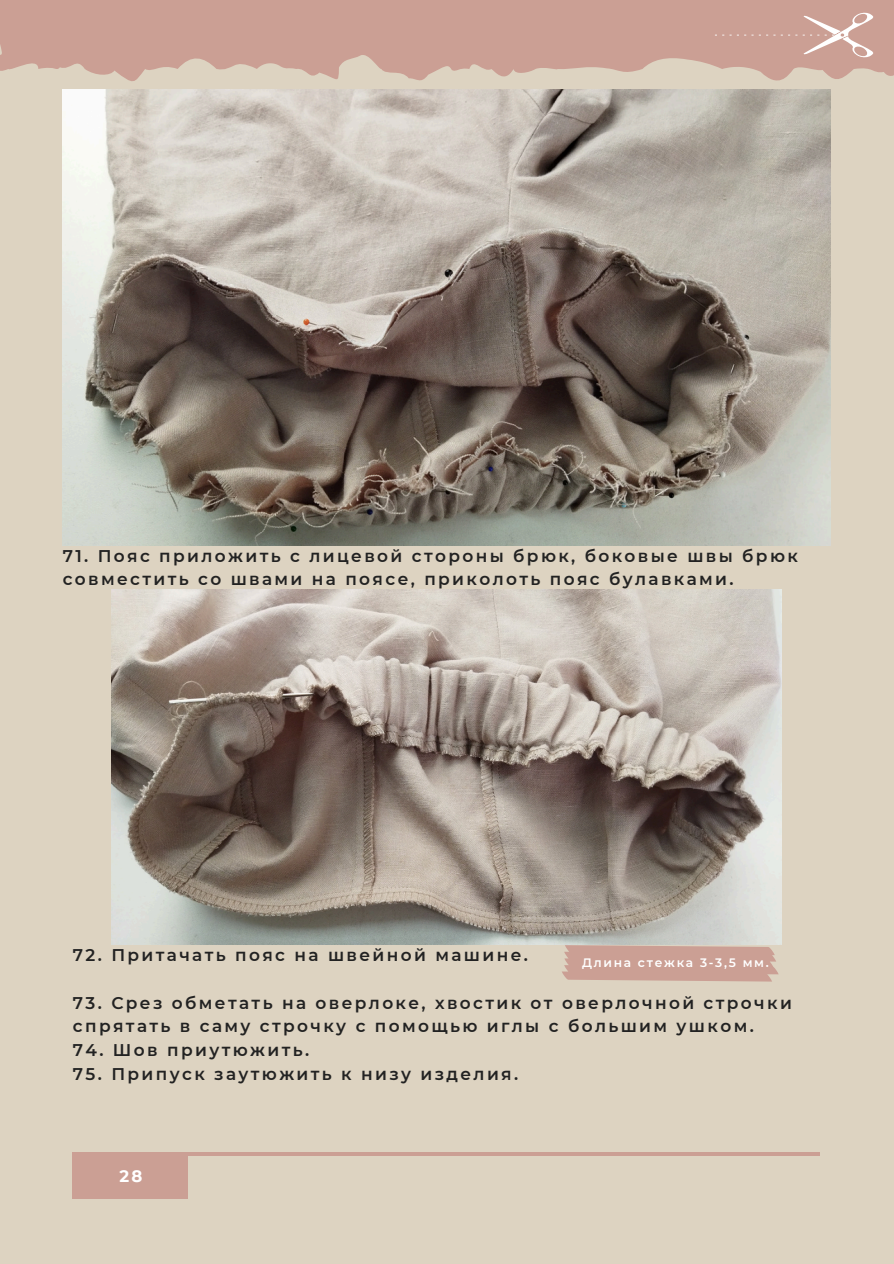
<style>
.page{position:relative;width:894px;height:1264px;background:#fff}
.page>*{position:absolute;margin:0;border:0;box-sizing:border-box;transform-origin:0 0}
.t1{font:600 16.95px/23.7px "Montserrat";letter-spacing:.14em;color:#222}
.t2{font:700 16.5px "Montserrat";color:#fff}
.t3{font:600 12.15px "Montserrat";letter-spacing:.14em;color:#fff}
</style>
<div class="page">
<div style="left:0;top:0;width:893px;height:1263px;background:#ddd3c1"></div>
<div style="left:72px;top:1152px;width:115px;height:46px;background:#cb9f94"></div>
<hr style="left:72px;top:1152px;width:747px;height:3px;background:#cb9f94">
<svg style="left:0;top:0;width:893px;height:81px;fill:#cb9f94"></svg>
<svg style="left:744px;top:12px;width:131px;height:46px;background:#d0a99f"></svg>
<svg style="left:722px;top:35px;width:16px;height:1px"></svg>
<img style="left:63px;top:89px;width:767px;height:456px">
<img style="left:112px;top:589px;width:669px;height:356px">
<svg style="left:562px;top:945px;width:216px;height:36px;background:#cca397"></svg>
<h1 class="t1" style="left:63px;top:544px;width:736px">71. Пояс приложить с лицевой стороны брюк, боковые швы брюк совместить со швами на поясе, приколоть пояс булавками.</h1>
<p class="t1" style="left:73px;top:943px;width:456px">72. Притачать пояс на швейной машине.</p>
<h1 class="t1" style="left:73px;top:990px;width:720px">73. Срез обметать на оверлоке, хвостик от оверлочной строчки спрятать в саму строчку с помощью иглы с большим ушком.</h1>
<h1 class="t1" style="left:73px;top:1038px;width:238px">74. Шов приутюжить.</h1>
<h1 class="t1" style="left:73px;top:1061px;width:446px">75. Припуск заутюжить к низу изделия.</h1>
<h1 class="t3" style="left:582px;top:955px;width:188px">Длина стежка 3-3,5 мм.</h1>
<p class="t2" style="left:119px;top:1166px;width:24px">28</p>
</div>
